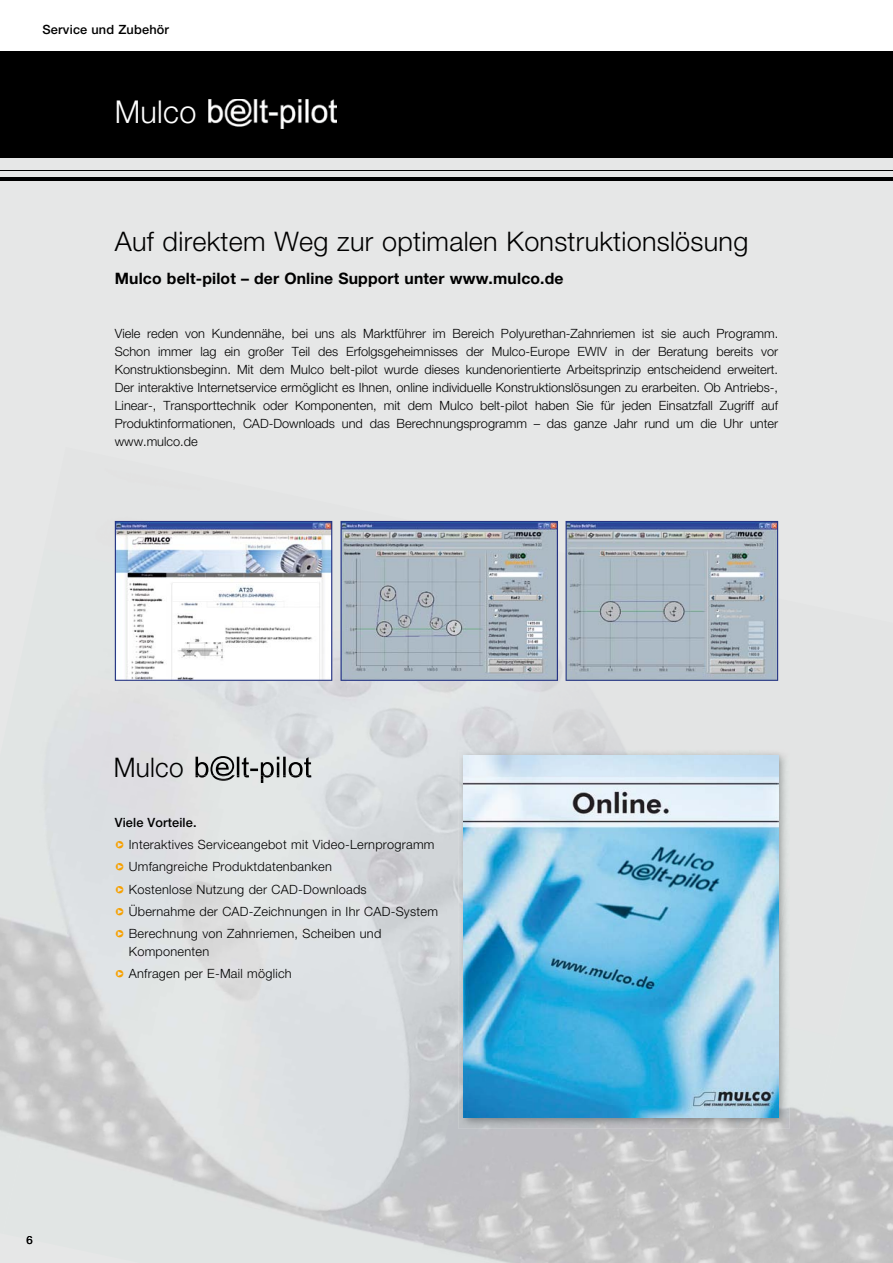
<style>
.page{position:relative;width:893px;height:1263px;background:#fff}
.page>*{position:absolute;margin:0;border:0;box-sizing:border-box;transform-origin:0 0}
.t1{font:300 31.5px "Helvetica Neue LT";color:#fff}
.t2{font:300 27px "Helvetica Neue LT";letter-spacing:.01em;color:#000}
.t3{font:700 15.75px "Helvetica Neue LT";letter-spacing:.01em;color:#000}
.t4{font:300 12.75px/18px "Helvetica Neue LT";letter-spacing:.02em;color:#000;text-align:justify}
.t5{font:500 12.75px "Helvetica Neue LT";letter-spacing:.015em;color:#000}
.t6{font:11.25px "Helvetica Neue LT";color:#000}
.s1{color:#f6a000}
</style>
<div class="page">
<div style="left:0;top:124px;width:893px;height:1139px;background:#e6e7e7"></div>
<img style="left:3px;top:680px;width:277px;height:494px">
<img style="left:840px;top:1016px;width:53px;height:247px">
<img style="left:764px;top:1027px;width:72px;height:236px">
<img style="left:712px;top:1129px;width:52px;height:134px">
<img style="left:419px;top:1077px;width:293px;height:186px">
<img style="left:0;top:1020px;width:47px;height:154px">
<img style="left:155px;top:1113px;width:285px;height:150px">
<div style="left:0;top:51px;width:893px;height:106px;background:#000"></div>
<hr style="left:0;top:177px;width:893px;height:3px;background:#000">
<hr style="left:0;top:170px;width:893px;height:1px;background:#000">
<svg style="left:340px;top:521px;width:218px;height:160px;background:#a2aebb"></svg>
<svg style="left:115px;top:521px;width:217px;height:160px;background:#d8dce5"></svg>
<svg style="left:566px;top:521px;width:212px;height:160px;background:#a2afbc"></svg>
<img style="left:458px;top:750px;width:332px;height:379px">
<img style="left:458px;top:750px;width:52px;height:242px">
<img style="left:738px;top:887px;width:52px;height:242px">
<img style="left:463px;top:755px;width:315px;height:362px">
<svg style="left:196px;top:756px;width:115px;height:27px"></svg>
<img style="left:209px;top:99px;width:127px;height:30px">
<p class="t5" style="left:43px;top:22px;width:128px">Service und Zubehör</p>
<h1 class="t1" style="left:115px;top:92px;width:83px">Mulco</h1>
<h2 class="t2" style="left:115px;top:225px;width:635px">Auf direktem Weg zur optimalen Konstruktionslösung</h2>
<p class="t3" style="left:115px;top:268px;width:450px">Mulco belt-pilot – der Online Support unter www.mulco.de</p>
<p class="t4" style="left:115px;top:324px;width:665px">Viele reden von Kundennähe, bei uns als Marktführer im Bereich Polyurethan-Zahnriemen ist sie auch Programm.<br>Schon immer lag ein großer Teil des Erfolgsgeheimnisses der Mulco-Europe EWIV in der Beratung bereits vor Konstruktionsbeginn. Mit dem Mulco belt-pilot wurde dieses kundenorientierte Arbeitsprinzip entscheidend erweitert.<br>Der interaktive Internetservice ermöglicht es Ihnen, online individuelle Konstruktionslösungen zu erarbeiten. Ob Antriebs-, Linear-, Transporttechnik oder Komponenten, mit dem Mulco belt-pilot haben Sie für jeden Einsatzfall Zugriff auf Produktinformationen, CAD-Downloads und das Berechnungsprogramm – das ganze Jahr rund um die Uhr unter www.mulco.de</p>
<h2 class="t2" style="left:114px;top:751px;width:71px">Mulco</h2>
<p class="t5" style="left:115px;top:815px;width:83px">Viele Vorteile.</p>
<p class="t4" style="left:115px;top:835px;width:321px"><span class="s1">❑</span> Interaktives Serviceangebot mit Video-Lernprogramm</p>
<p class="t4" style="left:115px;top:858px;width:219px"><span class="s1">❑</span> Umfangreiche Produktdatenbanken</p>
<p class="t4" style="left:115px;top:880px;width:253px"><span class="s1">❑</span> Kostenlose Nutzung der CAD-Downloads</p>
<p class="t4" style="left:115px;top:902px;width:325px"><span class="s1">❑</span> Übernahme der CAD-Zeichnungen in Ihr CAD-System</p>
<p class="t4" style="left:129px;top:924px;width:254px;text-indent:-14px"><span class="s1">❑</span> Berechnung von Zahnriemen, Scheiben und<br>Komponenten</p>
<p class="t4" style="left:115px;top:965px;width:178px"><span class="s1">❑</span> Anfragen per E-Mail möglich</p>
<p class="t6" style="left:27px;top:1233px;width:8px">6</p>
</div>
